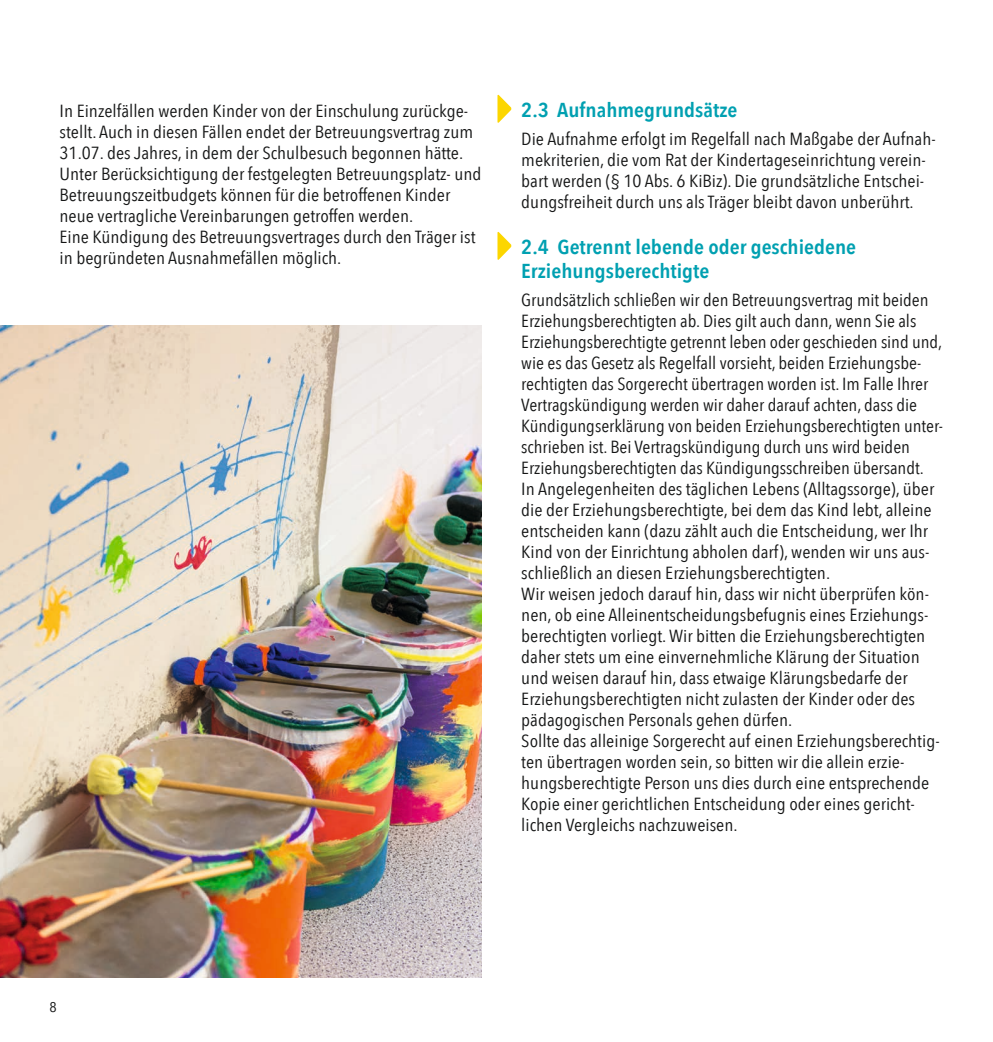
<style>
.page{position:relative;width:993px;height:1042px;background:#fff}
.page>*{position:absolute;margin:0;border:0;box-sizing:border-box;transform-origin:0 0}
.t1{font:600 20.12px/24.2px "Avenir Next Condensed";color:#00a0b1;scale:1.1 1}
.t2{font:17.5px/21px "Avenir Next Condensed";color:#151616;scale:1.07 1}
.t3{font:17.5px/21px "Avenir Next Condensed";color:#151616;scale:1.1 1}
.t4{font:14px "Avenir Next Condensed";color:#151616;scale:1.1 1}
</style>
<div class="page">
<svg style="left:497px;top:94px;width:14px;height:29px"></svg>
<svg style="left:497px;top:231px;width:14px;height:29px"></svg>
<img style="left:0;top:325px;width:481px;height:652px">
<p class="t3" style="left:60px;top:99px;width:385px">In Einzelfällen werden Kinder von der Einschulung zurückge&shy;stellt. Auch in diesen Fällen endet der Betreuungsvertrag zum 31.07. des Jahres, in dem der Schulbesuch begonnen hätte.<br>Unter Berücksichtigung der festgelegten Betreuungsplatz- und Betreuungszeitbudgets können für die betroffenen Kinder neue vertragliche Vereinbarungen getroffen werden.<br>Eine Kündigung des Betreuungsvertrages durch den Träger ist in begründeten Ausnahmefällen möglich.</p>
<p class="t1" style="left:521px;top:97px;width:198px">2.3 Aufnahmegrundsätze</p>
<p class="t3" style="left:521px;top:128px;width:378px">Die Aufnahme erfolgt im Regelfall nach Maßgabe der Aufnah&shy;mekriterien, die vom Rat der Kindertageseinrichtung verein&shy;bart werden (§ 10 Abs. 6 KiBiz). Die grundsätzliche Entschei&shy;dungsfreiheit durch uns als Träger bleibt davon unberührt.</p>
<p class="t1" style="left:521px;top:234px;width:306px">2.4 Getrennt lebende oder geschiedene<br>Erziehungsberechtigte</p>
<p class="t2" style="left:521px;top:289px;width:395px">Grundsätzlich schließen wir den Betreuungsvertrag mit beiden Erziehungsberechtigten ab. Dies gilt auch dann, wenn Sie als Erziehungsberechtigte getrennt leben oder geschieden sind und, wie es das Gesetz als Regelfall vorsieht, beiden Erziehungsbe&shy;rechtigten das Sorgerecht übertragen worden ist. Im Falle Ihrer Vertragskündigung werden wir daher darauf achten, dass die Kündigungserklärung von beiden Erziehungsberechtigten unter&shy;schrieben ist. Bei Vertragskündigung durch uns wird beiden Erziehungsberechtigten das Kündigungsschreiben übersandt.<br>In Angelegenheiten des täglichen Lebens (Alltagssorge), über die der Erziehungsberechtigte, bei dem das Kind lebt, alleine entscheiden kann (dazu zählt auch die Entscheidung, wer Ihr Kind von der Einrichtung abholen darf), wenden wir uns aus&shy;schließlich an diesen Erziehungsberechtigten.<br>Wir weisen jedoch darauf hin, dass wir nicht überprüfen kön&shy;nen, ob eine Alleinentscheidungsbefugnis eines Erziehungs&shy;berechtigten vorliegt. Wir bitten die Erziehungsberechtigten daher stets um eine einvernehmliche Klärung der Situation und weisen darauf hin, dass etwaige Klärungsbedarfe der Erziehungsberechtigten nicht zulasten der Kinder oder des pädagogischen Personals gehen dürfen.<br>Sollte das alleinige Sorgerecht auf einen Erziehungsberechtig&shy;ten übertragen worden sein, so bitten wir die allein erzie&shy;hungsberechtigte Person uns dies durch eine entsprechende Kopie einer gerichtlichen Entscheidung oder eines gericht&shy;lichen Vergleichs nachzuweisen.</p>
<p class="t4" style="left:50px;top:995px;width:8px">8</p>
</div>
